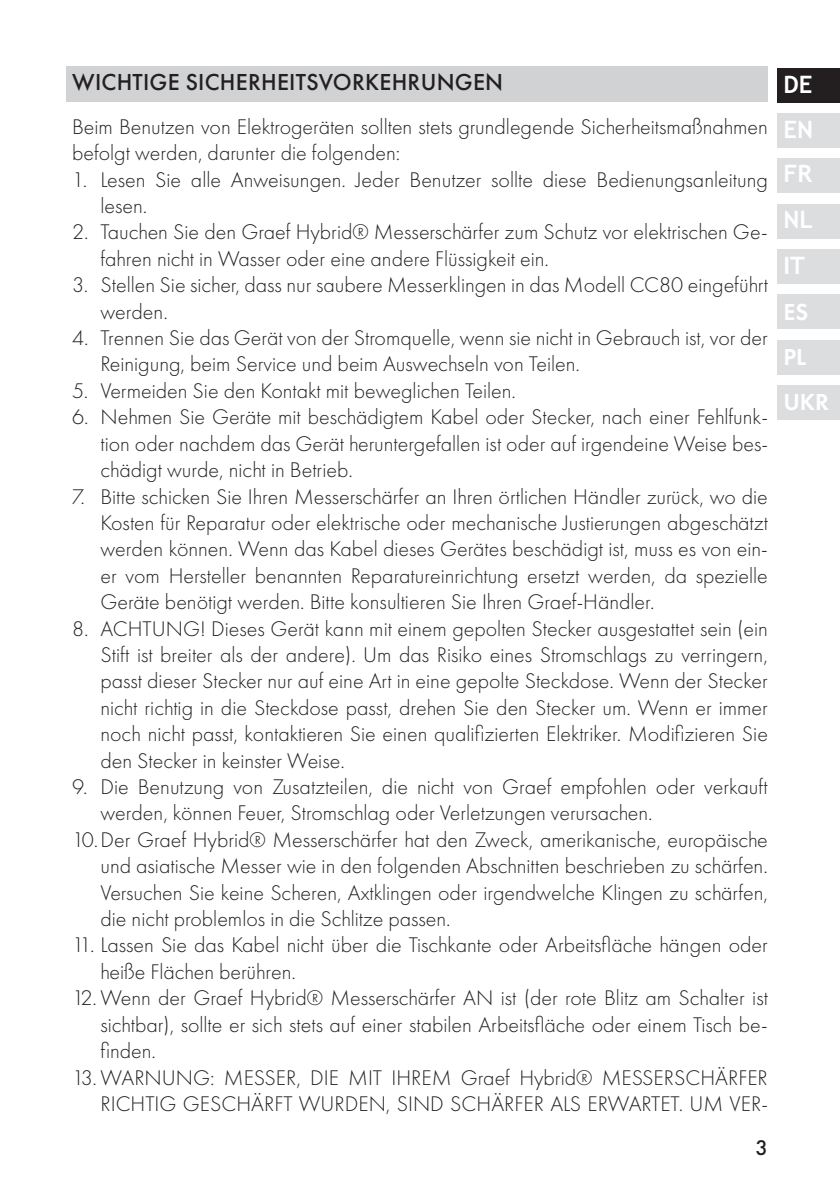
<style>
.page{position:relative;width:840px;height:1191px;background:#fff}
.page>*{position:absolute;margin:0;border:0;box-sizing:border-box;transform-origin:0 0}
.t1{font:500 24px "Futura PT";letter-spacing:.01em;color:#231f20}
.t2{font:700 24px/45.2px "Trebuchet MS";color:#fff;text-align:justify}
.t3{font:600 24px/44.6px "Futura PT";color:#fff}
.t4{font:300 22px/26.4px "Futura PT";color:#231f20}
.t5{font:500 22px "Futura PT";color:#231f20}
</style>
<div class="page">
<div style="left:777px;top:68px;width:62px;height:34px;background:#231f20"></div>
<div style="left:777px;top:113px;width:62px;height:34px;background:#dcdddf"></div>
<div style="left:777px;top:159px;width:62px;height:34px;background:#dcdddf"></div>
<div style="left:777px;top:204px;width:62px;height:34px;background:#dcdddf"></div>
<div style="left:777px;top:249px;width:62px;height:34px;background:#dcdddf"></div>
<div style="left:777px;top:295px;width:62px;height:34px;background:#dcdddf"></div>
<div style="left:777px;top:340px;width:62px;height:34px;background:#dcdddf"></div>
<div style="left:777px;top:386px;width:62px;height:34px;background:#dcdddf"></div>
<div style="left:66px;top:66px;width:701px;height:36px;background:#d1d2d4"></div>
<p class="t1" style="left:72px;top:68px;width:432px">WICHTIGE SICHERHEITSVORKEHRUNGEN</p>
<p class="t4" style="left:72px;top:113px;width:697px">Beim Benutzen von Elektrogeräten sollten stets grundlegende Sicherheitsmaßnahmen befolgt werden, darunter die folgenden:</p>
<p class="t4" style="left:100px;top:166px;width:668px;text-indent:-28px">1. Lesen Sie alle Anweisungen. Jeder Benutzer sollte diese Bedienungsanleitung lesen.</p>
<p class="t4" style="left:100px;top:219px;width:668px;text-indent:-28px">2. Tauchen Sie den Graef Hybrid® Messerschärfer zum Schutz vor elektrischen Ge&shy;fahren nicht in Wasser oder eine andere Flüssigkeit ein.</p>
<p class="t4" style="left:100px;top:272px;width:668px;text-indent:-28px">3. Stellen Sie sicher, dass nur saubere Messerklingen in das Modell CC80 eingeführt werden.</p>
<p class="t4" style="left:100px;top:325px;width:668px;text-indent:-28px">4. Trennen Sie das Gerät von der Stromquelle, wenn sie nicht in Gebrauch ist, vor der<br>Reinigung, beim Service und beim Auswechseln von Teilen.</p>
<p class="t4" style="left:72px;top:377px;width:445px">5. Vermeiden Sie den Kontakt mit beweglichen Teilen.</p>
<p class="t4" style="left:100px;top:404px;width:668px;text-align:justify;text-indent:-28px">6. Nehmen Sie Geräte mit beschädigtem Kabel oder Stecker, nach einer Fehlfunk&shy;tion oder nachdem das Gerät heruntergefallen ist oder auf irgendeine Weise bes&shy;chädigt wurde, nicht in Betrieb.</p>
<p class="t4" style="left:100px;top:483px;width:668px;text-align:justify;text-indent:-28px">7. Bitte schicken Sie Ihren Messerschärfer an Ihren örtlichen Händler zurück, wo die Kosten für Reparatur oder elektrische oder mechanische Justierungen abgeschätzt werden können. Wenn das Kabel dieses Gerätes beschädigt ist, muss es von ein&shy;er vom Hersteller benannten Reparatureinrichtung ersetzt werden, da spezielle Geräte benötigt werden. Bitte konsultieren Sie Ihren Graef-Händler.</p>
<p class="t4" style="left:100px;top:615px;width:668px;text-align:justify;text-indent:-28px">8. ACHTUNG! Dieses Gerät kann mit einem gepolten Stecker ausgestattet sein (ein Stift ist breiter als der andere). Um das Risiko eines Stromschlags zu verringern, passt dieser Stecker nur auf eine Art in eine gepolte Steckdose. Wenn der Stecker nicht richtig in die Steckdose passt, drehen Sie den Stecker um. Wenn er immer noch nicht passt, kontaktieren Sie einen qualifizierten Elektriker. Modifizieren Sie den Stecker in keinster Weise.</p>
<p class="t4" style="left:72px;top:773px;width:697px">9. Die Benutzung von Zusatzteilen, die nicht von Graef empfohlen oder verkauft</p>
<p class="t4" style="left:100px;top:800px;width:553px">werden, können Feuer, Stromschlag oder Verletzungen verursachen.</p>
<p class="t4" style="left:72px;top:826px;width:697px">10.Der Graef Hybrid® Messerschärfer hat den Zweck, amerikanische, europäische</p>
<p class="t4" style="left:100px;top:853px;width:668px">und asiatische Messer wie in den folgenden Abschnitten beschrieben zu schärfen.</p>
<p class="t4" style="left:100px;top:879px;width:668px">Versuchen Sie keine Scheren, Axtklingen oder irgendwelche Klingen zu schärfen,</p>
<p class="t4" style="left:100px;top:905px;width:351px">die nicht problemlos in die Schlitze passen.</p>
<p class="t4" style="left:100px;top:932px;width:668px;text-indent:-28px">11. Lassen Sie das Kabel nicht über die Tischkante oder Arbeitsfläche hängen oder heiße Flächen berühren.</p>
<p class="t4" style="left:100px;top:985px;width:668px;text-align:justify;text-indent:-28px">12. Wenn der Graef Hybrid® Messerschärfer AN ist (der rote Blitz am Schalter ist sichtbar), sollte er sich stets auf einer stabilen Arbeitsfläche oder einem Tisch be&shy;finden.</p>
<p class="t4" style="left:72px;top:1064px;width:697px;text-align:right">13. WARNUNG: MESSER, DIE MIT IHREM Graef Hybrid® MESSERSCHÄRFER<br>RICHTIG GESCHÄRFT WURDEN, SIND SCHÄRFER ALS ERWARTET. UM VER-</p>
<p class="t5" style="left:755px;top:1134px;width:14px">3</p>
<p class="t2" style="left:783px;top:62px;width:31px">DE EN FR NL IT</p>
<p class="t3" style="left:783px;top:290px;width:47px">ES<br>PL<br>UKR</p>
</div>
